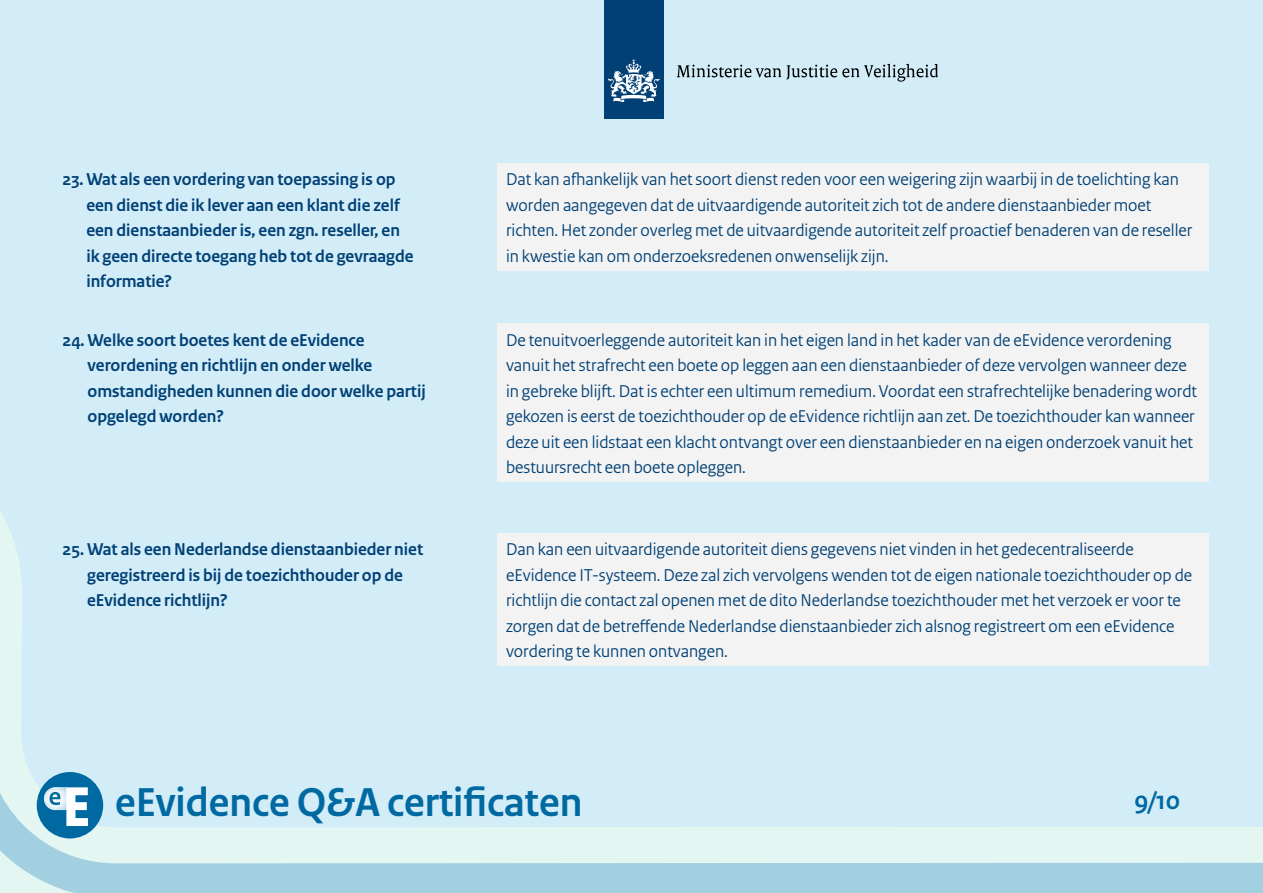
<style>
.page{position:relative;width:1263px;height:893px;background:#d2ecf8}
.page>*{position:absolute;margin:0;border:0;box-sizing:border-box;transform-origin:0 0}
.t1{font:700 42.45px "Rijksoverheid Sans Heading";color:#0069a1}
.t2{font:700 26.85px "Rijksoverheid Sans Heading";color:#0069a1}
.t3{font:18px/25.5px "Rijksoverheid Sans Heading";color:#004075}
.t4{font:700 18px/25.5px "Rijksoverheid Sans Heading";color:#004075}
</style>
<div class="page">
<div style="left:604px;top:0;width:59px;height:119px;background:#004075"></div>
<svg style="left:608px;top:59px;width:51px;height:43px"></svg>
<svg style="left:677px;top:64px;width:261px;height:18px"></svg>
<div style="left:0;top:863px;width:1263px;height:30px;background:#a3d0e1"></div>
<svg style="left:0;top:511px;width:1263px;height:352px"></svg>
<div style="left:37px;top:772px;width:66px;height:66px;background:#0069a1;border-radius:50%"></div>
<svg style="left:44px;top:787px;width:44px;height:39px"></svg>
<div style="left:497px;top:163px;width:712px;height:107px;background:#f3f3f3"></div>
<div style="left:497px;top:324px;width:712px;height:158px;background:#f3f3f3"></div>
<div style="left:497px;top:533px;width:712px;height:133px;background:#f3f3f3"></div>
<p class="t4" style="left:86px;top:167px;width:329px;text-indent:-24px">23. Wat als een vordering van toepassing is op een dienst die ik lever aan een klant die zelf een dienstaanbieder is, een zgn. reseller, en ik geen directe toegang heb tot de gevraagde informatie?</p>
<p class="t4" style="left:88px;top:328px;width:340px;text-indent:-25px">24. Welke soort boetes kent de eEvidence verordening en richtlijn en onder welke omstandigheden kunnen die door welke partij opgelegd worden?</p>
<p class="t4" style="left:87px;top:537px;width:337px;text-indent:-25px">25. Wat als een Nederlandse dienstaanbieder niet geregistreerd is bij de toezichthouder op de eEvidence richtlijn?</p>
<p class="t3" style="left:506px;top:167px;width:688px">Dat kan afhankelijk van het soort dienst reden voor een weigering zijn waarbij in de toelichting kan worden aangegeven dat de uitvaardigende autoriteit zich tot de andere dienstaanbieder moet richten. Het zonder overleg met de uitvaardigende autoriteit zelf proactief benaderen van de reseller in kwestie kan om onderzoeksredenen onwenselijk zijn.</p>
<p class="t3" style="left:506px;top:327px;width:693px">De tenuitvoerleggende autoriteit kan in het eigen land in het kader van de eEvidence verordening vanuit het strafrecht een boete op leggen aan een dienstaanbieder of deze vervolgen wanneer deze in gebreke blijft. Dat is echter een ultimum remedium. Voordat een strafrechtelijke benadering wordt gekozen is eerst de toezichthouder op de eEvidence richtlijn aan zet. De toezichthouder kan wanneer deze uit een lidstaat een klacht ontvangt over een dienstaanbieder en na eigen onderzoek vanuit het bestuursrecht een boete opleggen.</p>
<p class="t3" style="left:506px;top:537px;width:688px">Dan kan een uitvaardigende autoriteit diens gegevens niet vinden in het gedecentraliseerde eEvidence IT-systeem. Deze zal zich vervolgens wenden tot de eigen nationale toezichthouder op de richtlijn die contact zal openen met de dito Nederlandse toezichthouder met het verzoek er voor te zorgen dat de betreffende Nederlandse dienstaanbieder zich alsnog registreert om een eEvidence vordering te kunnen ontvangen.</p>
<h1 class="t1" style="left:115px;top:778px;width:469px">eEvidence Q&amp;A certificaten</h1>
<h2 class="t2" style="left:1134px;top:785px;width:47px">9/10</h2>
</div>
